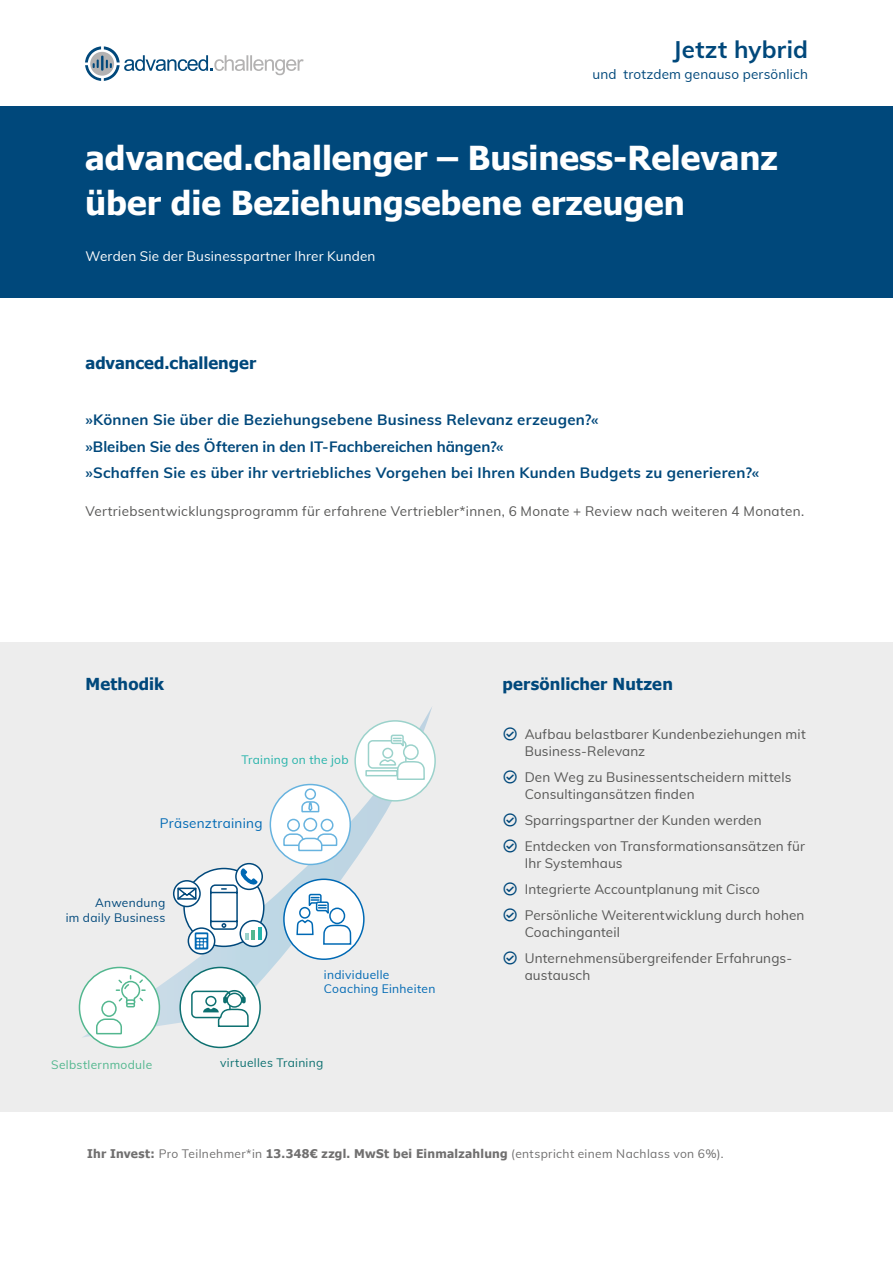
<style>
.page{position:relative;width:893px;height:1263px;background:#fff}
.page>*{position:absolute;margin:0;border:0;box-sizing:border-box;transform-origin:0 0}
.t1{font:700 33px/45px "Tahoma";color:#fff}
.t2{font:700 24px "Muli";letter-spacing:.015em;color:#00487b}
.t3{font:700 16.5px "Tahoma";letter-spacing:.005em;color:#00487b}
.t4{font:700 15px/26.5px "Muli";letter-spacing:.015em;color:#00487b}
.t5{font:13.5px/25.8px "Muli";letter-spacing:.01em;color:#575756}
.t6{font:13.5px "Muli";letter-spacing:.01em;color:#fff}
.t7{font:13.5px "Muli";letter-spacing:.01em;color:#00487b}
.t8{font:13.5px "Muli";letter-spacing:.02em;color:#0069b4}
.t9{font:12px "Muli";letter-spacing:.03em;color:#706f6f}
.t10{font:12px/14.4px "Muli";letter-spacing:.025em;color:#0069b4}
.t11{font:12px/14.4px "Muli";letter-spacing:.025em;color:#00487b;text-align:right}
.t12{font:12px "Muli";letter-spacing:.025em;color:#0d7070}
.t13{font:12px "Muli";letter-spacing:.025em;color:#53b78f}
.t14{font:12px "Muli";letter-spacing:.025em;color:#25b3aa}
.s1{font-family:"Tahoma";font-weight:700}
</style>
<div class="page">
<div style="left:0;top:642px;width:893px;height:470px;background:#ededed"></div>
<div style="left:0;top:106px;width:893px;height:192px;background:#00487b"></div>
<svg style="left:85px;top:46px;width:219px;height:35px"></svg>
<svg style="left:82px;top:707px;width:350px;height:330px"></svg>
<div style="left:79px;top:967px;width:80px;height:80px;background:#fff;border-radius:50%"></div>
<div style="left:79px;top:967px;width:81px;height:81px;border:2px solid #53b78f;border-radius:50%"></div>
<svg style="left:96px;top:1018px;width:26px;height:17px"></svg>
<div style="left:101px;top:1001px;width:16px;height:16px;border:2px solid #53b78f;border-radius:50%"></div>
<svg style="left:115px;top:974px;width:32px;height:33px"></svg>
<div style="left:180px;top:967px;width:80px;height:80px;background:#fff;border-radius:50%"></div>
<div style="left:179px;top:967px;width:82px;height:81px;border:2px solid #0d7070;border-radius:50%"></div>
<div style="left:191px;top:991px;width:40px;height:27px;border:2px solid #0d7070;border-radius:4px"></div>
<svg style="left:203px;top:990px;width:46px;height:37px"></svg>
<div style="left:227px;top:993px;width:15px;height:14px;background:#fff;border-radius:50%"></div>
<div style="left:226px;top:992px;width:16px;height:16px;border:2px solid #0d7070;border-radius:50%"></div>
<div style="left:355px;top:721px;width:80px;height:80px;background:#fff;border-radius:50%"></div>
<div style="left:354px;top:720px;width:82px;height:81px;border:2px solid #9bd2cb;border-radius:50%"></div>
<div style="left:368px;top:740px;width:39px;height:29px;border:2px solid #9bd2cb;border-radius:4px"></div>
<div style="left:382px;top:748px;width:11px;height:11px;border:2px solid #9bd2cb;border-radius:50%"></div>
<svg style="left:379px;top:758px;width:46px;height:22px"></svg>
<div style="left:404px;top:745px;width:14px;height:14px;background:#fff;border-radius:50%"></div>
<div style="left:403px;top:744px;width:16px;height:16px;border:2px solid #9bd2cb;border-radius:50%"></div>
<svg style="left:390px;top:734px;width:15px;height:15px"></svg>
<svg style="left:365px;top:770px;width:33px;height:6px"></svg>
<div style="left:284px;top:879px;width:80px;height:80px;background:#fff;border-radius:50%"></div>
<div style="left:283px;top:878px;width:82px;height:82px;border:2px solid #0069b4;border-radius:50%"></div>
<svg style="left:296px;top:893px;width:56px;height:55px"></svg>
<div style="left:270px;top:784px;width:80px;height:80px;background:#fff;border-radius:50%"></div>
<div style="left:270px;top:784px;width:81px;height:81px;border:2px solid #67b3df;border-radius:50%"></div>
<svg style="left:282px;top:788px;width:56px;height:64px"></svg>
<div style="left:303px;top:818px;width:14px;height:13px;border:2px solid #67b3df;border-radius:50%"></div>
<svg style="left:184px;top:868px;width:80px;height:78px"></svg>
<svg style="left:236px;top:864px;width:26px;height:25px"></svg>
<div style="left:235px;top:863px;width:28px;height:27px;border:2px solid #00487b;border-radius:50%"></div>
<svg style="left:240px;top:921px;width:27px;height:25px"></svg>
<div style="left:240px;top:920px;width:27px;height:27px;border:2px solid #00487b;border-radius:50%"></div>
<hr style="left:258px;top:927px;width:4px;height:13px;background:#25b3aa">
<div style="left:173px;top:880px;width:28px;height:27px;border:2px solid #00487b;border-radius:50%"></div>
<svg style="left:188px;top:928px;width:27px;height:26px"></svg>
<div style="left:188px;top:927px;width:27px;height:27px;border:2px solid #00487b;border-radius:50%"></div>
<svg style="left:176px;top:868px;width:82px;height:81px;background:#cddce6"></svg>
<h2 class="t2" style="left:673px;top:32px;width:136px">Jetzt hybrid</h2>
<p class="t7" style="left:592px;top:64px;width:217px">und trotzdem genauso persönlich</p>
<h1 class="t1" style="left:85px;top:133px;width:694px">advanced.challenger – Business-Relevanz über die Beziehungsebene erzeugen</h1>
<p class="t6" style="left:85px;top:246px;width:292px">Werden Sie der Businesspartner Ihrer Kunden</p>
<p class="t3" style="left:85px;top:352px;width:172px">advanced.challenger</p>
<p class="t4" style="left:85px;top:406px;width:675px">»Können Sie über die Beziehungsebene Business Relevanz erzeugen?«<br>»Bleiben Sie des Öfteren in den IT-Fachbereichen hängen?«<br>»Schaffen Sie es über ihr vertriebliches Vorgehen bei Ihren Kunden Budgets zu generieren?«</p>
<p class="t5" style="left:85px;top:497px;width:720px">Vertriebsentwicklungsprogramm für erfahrene Vertriebler*innen, 6 Monate + Review nach weiteren 4 Monaten.</p>
<p class="t3" style="left:85px;top:672px;width:80px">Methodik</p>
<p class="t14" style="left:241px;top:751px;width:109px">Training on the job</p>
<p class="t8" style="left:160px;top:813px;width:104px">Präsenztraining</p>
<p class="t11" style="left:66px;top:895px;width:101px">Anwendung<br>im daily Business</p>
<p class="t13" style="left:51px;top:1056px;width:103px">Selbstlernmodule</p>
<p class="t10" style="left:324px;top:967px;width:113px">individuelle<br>Coaching Einheiten</p>
<p class="t12" style="left:220px;top:1054px;width:105px">virtuelles Training</p>
<p class="t3" style="left:503px;top:673px;width:172px">persönlicher Nutzen</p>
<p class="t5" style="left:525px;top:725px;width:283px;line-height:17.2px">Aufbau belastbarer Kundenbeziehungen mit<br>Business-Relevanz</p>
<p class="t5" style="left:525px;top:768px;width:268px;line-height:17.2px">Den Weg zu Businessentscheidern mittels<br>Consultingansätzen finden</p>
<p class="t5" style="left:525px;top:807px;width:282px">Sparringspartner der Kunden werden<br>Entdecken von Transformationsansätzen für</p>
<p class="t5" style="left:525px;top:850px;width:281px">Ihr Systemhaus<br>Integrierte Accountplanung mit Cisco<br>Persönliche Weiterentwicklung durch hohen</p>
<p class="t5" style="left:525px;top:918px;width:269px">Coachinganteil<br>Unternehmensübergreifender Erfahrungs-</p>
<p class="t5" style="left:525px;top:962px;width:67px">austausch</p>
<p class="t9" style="left:87px;top:1145px;width:638px"><span class="s1">Ihr Invest:</span> Pro Teilnehmer*in <span class="s1">13.348€ zzgl. MwSt bei Einmalzahlung</span> (entspricht einem Nachlass von 6%).</p>
</div>
